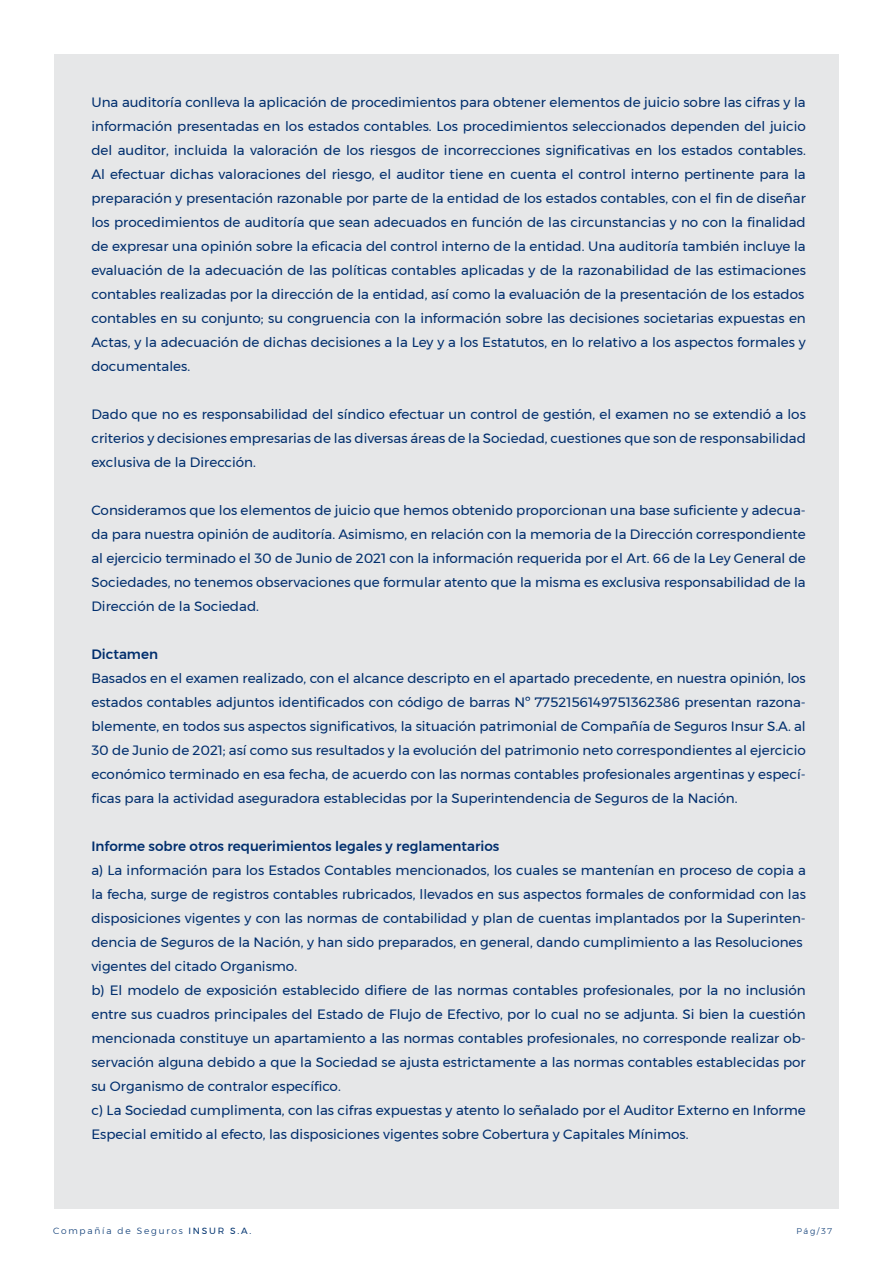
<style>
.page{position:relative;width:893px;height:1263px;background:#fff}
.page>*{position:absolute;margin:0;border:0;box-sizing:border-box;transform-origin:0 0}
.t1{font:13.5px/24px "Montserrat";color:#002e6d;text-align:justify}
.t2{font:500 13.5px "Montserrat";color:#002e6d}
.t3{font:300 9px "Montserrat";letter-spacing:.2em;color:#043571}
.t4{font:300 8.25px "Montserrat";color:#043571}
.s1{font-weight:400}
</style>
<div class="page">
<div style="left:54px;top:54px;width:785px;height:1155px;background:#e6e7e8"></div>
<p class="t1" style="left:91px;top:90px;width:716px">Una auditoría conlleva la aplicación de procedimientos para obtener elementos de juicio sobre las cifras y la información presentadas en los estados contables. Los procedimientos seleccionados dependen del juicio del auditor, incluida la valoración de los riesgos de incorrecciones significativas en los estados contables.<br>Al efectuar dichas valoraciones del riesgo, el auditor tiene en cuenta el control interno pertinente para la preparación y presentación razonable por parte de la entidad de los estados contables, con el fin de diseñar los procedimientos de auditoría que sean adecuados en función de las circunstancias y no con la finalidad de expresar una opinión sobre la eficacia del control interno de la entidad. Una auditoría también incluye la evaluación de la adecuación de las políticas contables aplicadas y de la razonabilidad de las estimaciones contables realizadas por la dirección de la entidad, así como la evaluación de la presentación de los estados contables en su conjunto; su congruencia con la información sobre las decisiones societarias expuestas en Actas, y la adecuación de dichas decisiones a la Ley y a los Estatutos, en lo relativo a los aspectos formales y documentales.</p>
<p class="t1" style="left:91px;top:402px;width:716px">Dado que no es responsabilidad del síndico efectuar un control de gestión, el examen no se extendió a los criterios y decisiones empresarias de las diversas áreas de la Sociedad, cuestiones que son de responsabilidad exclusiva de la Dirección.</p>
<p class="t1" style="left:91px;top:498px;width:716px">Consideramos que los elementos de juicio que hemos obtenido proporcionan una base suficiente y adecua&shy;da para nuestra opinión de auditoría. Asimismo, en relación con la memoria de la Dirección correspondiente al ejercicio terminado el 30 de Junio de 2021 con la información requerida por el Art. 66 de la Ley General de Sociedades, no tenemos observaciones que formular atento que la misma es exclusiva responsabilidad de la Dirección de la Sociedad.</p>
<p class="t2" style="left:91px;top:643px;width:68px">Dictamen</p>
<p class="t1" style="left:91px;top:666px;width:716px">Basados en el examen realizado, con el alcance descripto en el apartado precedente, en nuestra opinión, los estados contables adjuntos identificados con código de barras Nº 7752156149751362386 presentan razona&shy;blemente, en todos sus aspectos significativos, la situación patrimonial de Compañía de Seguros Insur S.A. al 30 de Junio de 2021; así como sus resultados y la evolución del patrimonio neto correspondientes al ejercicio económico terminado en esa fecha, de acuerdo con las normas contables profesionales argentinas y especí&shy;ficas para la actividad aseguradora establecidas por la Superintendencia de Seguros de la Nación.</p>
<p class="t2" style="left:91px;top:835px;width:409px">Informe sobre otros requerimientos legales y reglamentarios</p>
<p class="t1" style="left:91px;top:858px;width:716px;text-align:left">a) La información para los Estados Contables mencionados, los cuales se mantenían en proceso de copia a la fecha, surge de registros contables rubricados, llevados en sus aspectos formales de conformidad con las disposiciones vigentes y con las normas de contabilidad y plan de cuentas implantados por la Superinten&shy;dencia de Seguros de la Nación, y han sido preparados, en general, dando cumplimiento a las Resoluciones vigentes del citado Organismo.<br>b) El modelo de exposición establecido difiere de las normas contables profesionales, por la no inclusión entre sus cuadros principales del Estado de Flujo de Efectivo, por lo cual no se adjunta. Si bien la cuestión mencionada constituye un apartamiento a las normas contables profesionales, no corresponde realizar ob&shy;servación alguna debido a que la Sociedad se ajusta estrictamente a las normas contables establecidas por su Organismo de contralor específico.<br>c) La Sociedad cumplimenta, con las cifras expuestas y atento lo señalado por el Auditor Externo en Informe Especial emitido al efecto, las disposiciones vigentes sobre Cobertura y Capitales Mínimos.</p>
<p class="t3" style="left:53px;top:1224px;width:200px">Compañía de Seguros <span class="s1">INSUR S.A.</span></p>
<p class="t4" style="left:796px;top:1224px;width:37px">Pág/37</p>
</div>
